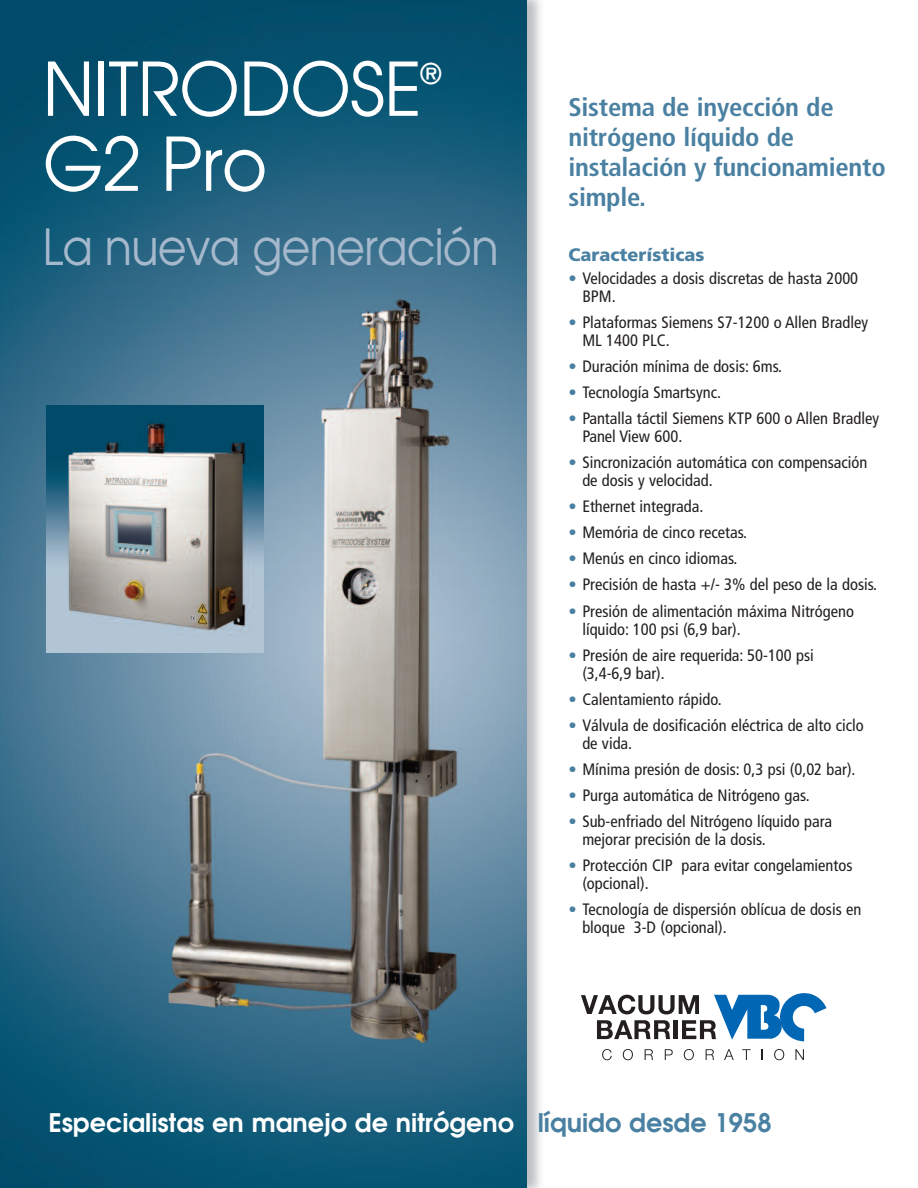
<style>
.page{position:relative;width:918px;height:1188px;background:#fff}
.page>*{position:absolute;margin:0;border:0;box-sizing:border-box;transform-origin:0 0}
.t1{font:73.5px "Avant Garde";letter-spacing:-.01em;color:#fff;scale:.95 1}
.t2{font:49.5px "Avant Garde";letter-spacing:-.015em;color:#a6b9cc;scale:.9 1}
.t3{font:600 28.5px "Avant Garde";color:#fff;scale:.95 1}
.t4{font:700 condensed 25.5px/30px "Frutiger";letter-spacing:-.01em;color:#4a80a1;scale:1.05 1}
.t5{font:600 25.5px "Avant Garde";color:#fff}
.t6{font:900 18px "Frutiger";color:#4a80a1}
.t7{font:condensed 16.5px/18px "Frutiger";color:#231f20}
.s1{color:#4a80a1}
</style>
<div class="page">
<svg style="left:602px;top:1049px;width:10px;height:11px"></svg>
<svg style="left:623px;top:1049px;width:10px;height:11px"></svg>
<svg style="left:645px;top:1049px;width:8px;height:11px"></svg>
<svg style="left:665px;top:1049px;width:8px;height:11px"></svg>
<svg style="left:684px;top:1049px;width:10px;height:11px"></svg>
<svg style="left:706px;top:1049px;width:8px;height:11px"></svg>
<svg style="left:724px;top:1049px;width:10px;height:11px"></svg>
<svg style="left:742px;top:1049px;width:9px;height:11px"></svg>
<svg style="left:774px;top:1049px;width:10px;height:11px"></svg>
<svg style="left:795px;top:1049px;width:9px;height:11px"></svg>
<svg style="left:581px;top:993px;width:245px;height:48px"></svg>
<img style="left:526px;top:0;width:15px;height:1188px">
<img style="left:0;top:0;width:526px;height:1188px">
<img style="left:46px;top:405px;width:217px;height:248px">
<h1 class="t1" style="left:43px;top:47px;width:400px">NITRODOSE</h1>
<h3 class="t3" style="left:421px;top:57px;width:23px">®</h3>
<h1 class="t1" style="left:43px;top:122px;width:238px">G2 Pro</h1>
<h2 class="t2" style="left:43px;top:219px;width:508px">La nueva generación</h2>
<h3 class="t4" style="left:568px;top:95px;width:304px">Sistema de inyección de nitrógeno líquido de instalación y funcionamiento simple.</h3>
<p class="t6" style="left:568px;top:248px;width:137px">Características</p>
<p class="t7" style="left:582px;top:270px;width:277px;text-indent:-14px"><span class="s1">•</span> Velocidades a dosis discretas de hasta 2000<br>BPM.</p>
<p class="t7" style="left:582px;top:314px;width:287px;text-indent:-14px"><span class="s1">•</span> Plataformas Siemens S7-1200 o Allen Bradley<br>ML 1400 PLC.</p>
<p class="t7" style="left:568px;top:358px;width:215px"><span class="s1">•</span> Duración mínima de dosis: 6ms.</p>
<p class="t7" style="left:568px;top:384px;width:154px"><span class="s1">•</span> Tecnología Smartsync.</p>
<p class="t7" style="left:582px;top:411px;width:298px;text-indent:-14px"><span class="s1">•</span> Pantalla táctil Siemens KTP 600 o Allen Bradley<br>Panel View 600.</p>
<p class="t7" style="left:582px;top:455px;width:287px;text-indent:-14px"><span class="s1">•</span> Sincronización automática con compensación de dosis y velocidad.</p>
<p class="t7" style="left:568px;top:499px;width:136px"><span class="s1">•</span> Ethernet integrada.</p>
<p class="t7" style="left:568px;top:525px;width:180px"><span class="s1">•</span> Memória de cinco recetas.</p>
<p class="t7" style="left:568px;top:551px;width:171px"><span class="s1">•</span> Menús en cinco idiomas.</p>
<p class="t7" style="left:568px;top:577px;width:310px"><span class="s1">•</span> Precisión de hasta +/- 3% del peso de la dosis.</p>
<p class="t7" style="left:582px;top:603px;width:273px;text-indent:-14px"><span class="s1">•</span> Presión de alimentación máxima Nitrógeno líquido: 100 psi (6,9 bar).</p>
<p class="t7" style="left:582px;top:647px;width:233px;text-indent:-14px"><span class="s1">•</span> Presión de aire requerida: 50-100 psi (3,4-6,9 bar).</p>
<p class="t7" style="left:568px;top:691px;width:155px"><span class="s1">•</span> Calentamiento rápido.</p>
<p class="t7" style="left:582px;top:717px;width:283px;text-indent:-14px"><span class="s1">•</span> Válvula de dosificación eléctrica de alto ciclo de vida.</p>
<p class="t7" style="left:568px;top:762px;width:289px"><span class="s1">•</span> Mínima presión de dosis: 0,3 psi (0,02 bar).</p>
<p class="t7" style="left:568px;top:788px;width:243px"><span class="s1">•</span> Purga automática de Nitrógeno gas.</p>
<p class="t7" style="left:582px;top:814px;width:251px;text-indent:-14px"><span class="s1">•</span> Sub-enfriado del Nitrógeno líquido para mejorar precisión de la dosis.</p>
<p class="t7" style="left:582px;top:858px;width:272px;text-indent:-14px"><span class="s1">•</span> Protección CIP para evitar congelamientos (opcional).</p>
<p class="t7" style="left:582px;top:902px;width:281px;text-indent:-14px"><span class="s1">•</span> Tecnología de dispersión oblícua de dosis en bloque 3-D (opcional).</p>
<h3 class="t5" style="left:48px;top:1108px;width:725px">Especialistas en manejo de nitrógeno <span class="s1">líquido desde 1958</span></h3>
</div>
